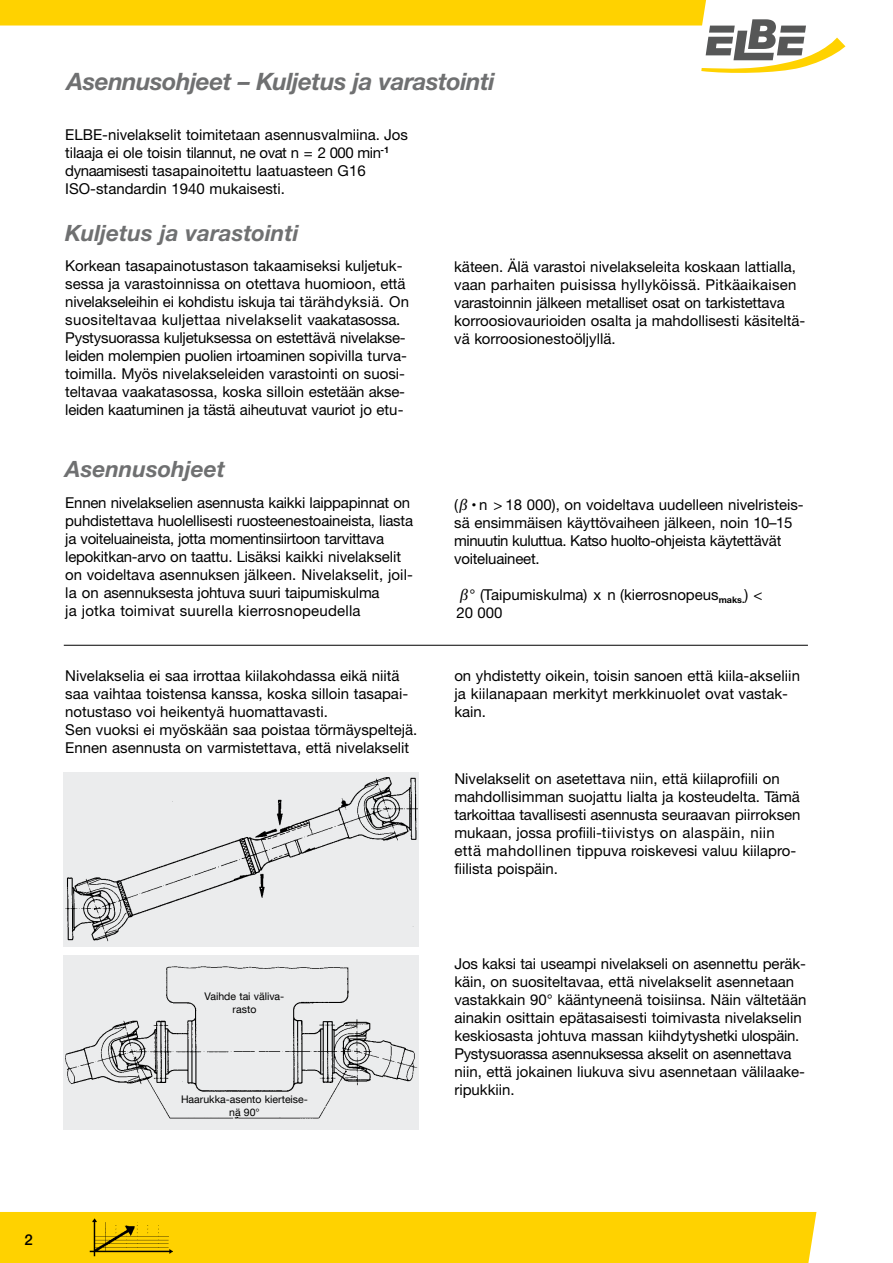
<style>
.page{position:relative;width:893px;height:1263px;background:#fff}
.page>*{position:absolute;margin:0;border:0;box-sizing:border-box;transform-origin:0 0}
.t1{font:italic 700 24px "Helvetica Neue LTW1 G";letter-spacing:-.02em;color:#6f7071}
.t2{font:italic 700 22.5px "Helvetica Neue LTW1 G";color:#6f7071}
.t3{font:15px/18px "Helvetica Neue LTW1 G";color:#000}
.t4{font:500 15px "Helvetica Neue LTW1 G";color:#000}
.t5{font:10.5px/12.6px "Helvetica Neue LT Com";color:#000;text-align:center}
.s1{font-family:"Koz Min Pro";font-weight:500}
.s2{font-size:9px}
</style>
<div class="page">
<div style="left:0;top:1212px;width:816px;height:51px;background:#ffd200"></div>
<img style="left:90px;top:1218px;width:83px;height:38px">
<svg style="left:0;top:0;width:845px;height:73px"></svg>
<div style="left:64px;top:772px;width:355px;height:174px;background:#ebeced"></div>
<img style="left:65px;top:777px;width:353px;height:165px">
<div style="left:64px;top:955px;width:355px;height:175px;background:#ebeced"></div>
<img style="left:65px;top:966px;width:353px;height:153px">
<hr style="left:64px;top:645px;width:744px;height:1px;background:#000">
<div style="left:202px;top:993px;width:85px;height:41px;background:#ebeced"></div>
<div style="left:181px;top:1096px;width:127px;height:20px;background:#ebeced"></div>
<h1 class="t1" style="left:67px;top:67px;width:429px">Asennusohjeet – Kuljetus ja varastointi</h1>
<p class="t3" style="left:65px;top:125px;width:344px">ELBE-nivelakselit toimitetaan asennusvalmiina. Jos tilaaja ei ole toisin tilannut, ne ovat n = 2 000 min<sup>-1 </sup>dynaamisesti tasapainoitettu laatuasteen G16<br>ISO-standardin 1940 mukaisesti.</p>
<h2 class="t2" style="left:65px;top:219px;width:235px">Kuljetus ja varastointi</h2>
<p class="t3" style="left:65px;top:257px;width:345px">Korkean tasapainotustason takaamiseksi kuljetuk&shy;sessa ja varastoinnissa on otettava huomioon, että nivelakseleihin ei kohdistu iskuja tai tärähdyksiä. On suositeltavaa kuljettaa nivelakselit vaakatasossa.<br>Pystysuorassa kuljetuksessa on estettävä nivelakse&shy;leiden molempien puolien irtoaminen sopivilla turva&shy;toimilla. Myös nivelakseleiden varastointi on suosi&shy;teltavaa vaakatasossa, koska silloin estetään akse&shy;leiden kaatuminen ja tästä aiheutuvat vauriot jo etu-</p>
<h2 class="t2" style="left:65px;top:455px;width:161px">Asennusohjeet</h2>
<p class="t3" style="left:65px;top:493px;width:349px">Ennen nivelakselien asennusta kaikki laippapinnat on puhdistettava huolellisesti ruosteenestoaineista, liasta ja voiteluaineista, jotta momentinsiirtoon tarvittava lepokitkan-arvo on taattu. Lisäksi kaikki nivelakselit on voideltava asennuksen jälkeen. Nivelakselit, joil&shy;la on asennuksesta johtuva suuri taipumiskulma<br>ja jotka toimivat suurella kierrosnopeudella</p>
<p class="t3" style="left:454px;top:258px;width:353px">käteen. Älä varastoi nivelakseleita koskaan lattialla, vaan parhaiten puisissa hyllyköissä. Pitkäaikaisen varastoinnin jälkeen metalliset osat on tarkistettava korroosiovaurioiden osalta ja mahdollisesti käsiteltä&shy;vä korroosionestoöljyllä.</p>
<p class="t3" style="left:454px;top:495px;width:351px">(<span class="s1">β</span> <span class="s2">•</span> n &gt; 18 000), on voideltava uudelleen nivelristeis&shy;sä ensimmäisen käyttövaiheen jälkeen, noin 10–15 minuutin kuluttua. Katso huolto-ohjeista käytettävät voiteluaineet.</p>
<p class="t3" style="left:456px;top:585px;width:308px"><span class="s1">β</span>° (Taipumiskulma) x n (kierrosnopeus<sub>maks.</sub>) &lt;<br>20 000</p>
<p class="t3" style="left:65px;top:666px;width:353px">Nivelakselia ei saa irrottaa kiilakohdassa eikä niitä saa vaihtaa toistensa kanssa, koska silloin tasapai&shy;notustaso voi heikentyä huomattavasti.<br>Sen vuoksi ei myöskään saa poistaa törmäyspeltejä.<br>Ennen asennusta on varmistettava, että nivelakselit</p>
<p class="t3" style="left:454px;top:666px;width:347px">on yhdistetty oikein, toisin sanoen että kiila-akseliin ja kiilanapaan merkityt merkkinuolet ovat vastak&shy;kain.</p>
<p class="t3" style="left:454px;top:769px;width:348px">Nivelakselit on asetettava niin, että kiilaprofiili on mahdollisimman suojattu lialta ja kosteudelta. Tämä tarkoittaa tavallisesti asennusta seuraavan piirroksen mukaan, jossa profiili-tiivistys on alaspäin, niin että mahdollinen tippuva roiskevesi valuu kiilapro&shy;fiilista poispäin.</p>
<p class="t5" style="left:205px;top:990px;width:81px">Vaihde tai väliva&shy;rasto</p>
<p class="t5" style="left:181px;top:1093px;width:128px">Haarukka-asento kierteise&shy;nä 90°</p>
<p class="t3" style="left:454px;top:954px;width:353px">Jos kaksi tai useampi nivelakseli on asennettu peräk&shy;käin, on suositeltavaa, että nivelakselit asennetaan vastakkain 90° kääntyneenä toisiinsa. Näin vältetään ainakin osittain epätasaisesti toimivasta nivelakselin keskiosasta johtuva massan kiihdytyshetki ulospäin.<br>Pystysuorassa asennuksessa akselit on asennettava niin, että jokainen liukuva sivu asennetaan välilaake&shy;ripukkiin.</p>
<p class="t4" style="left:25px;top:1231px;width:10px">2</p>
</div>
